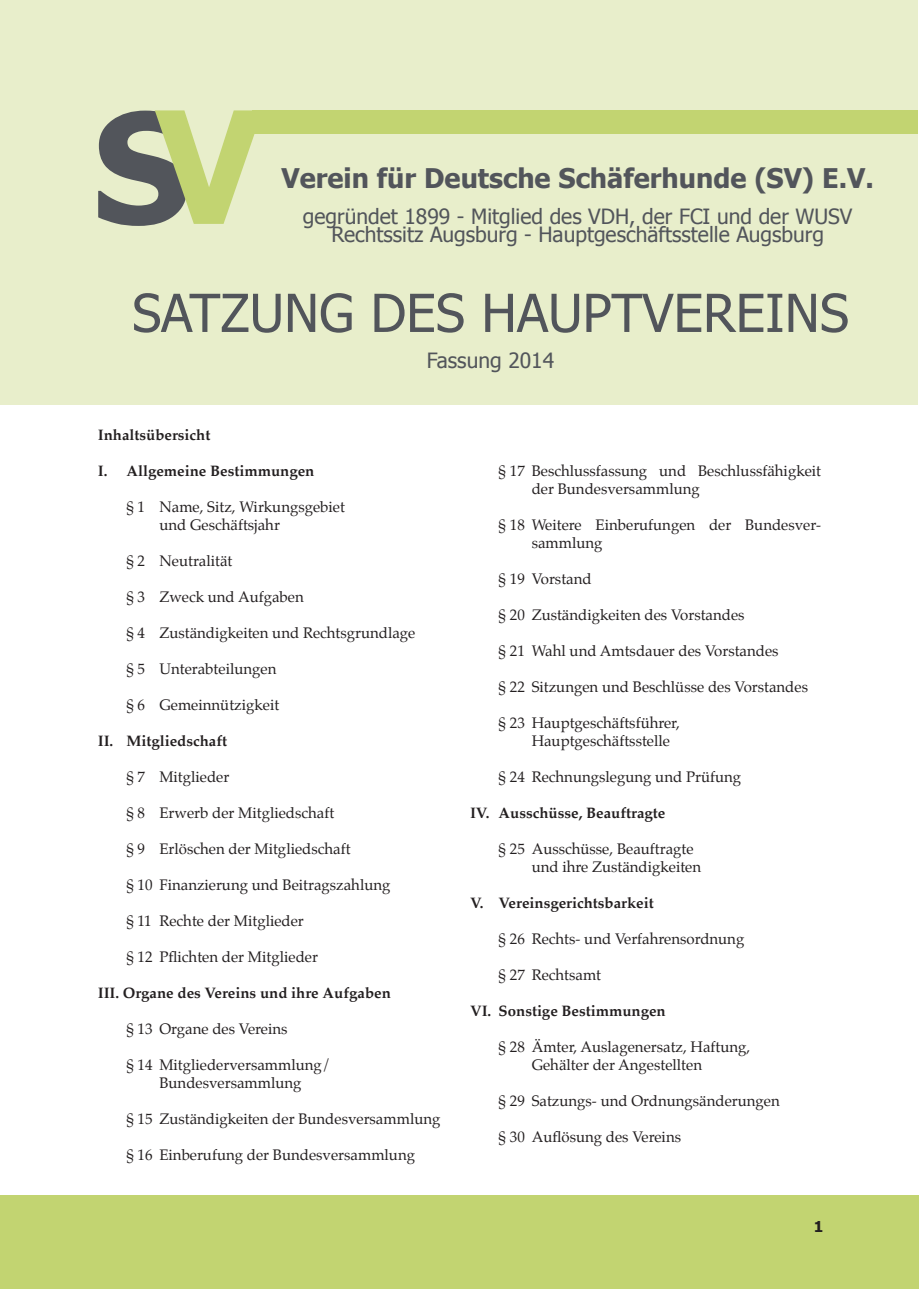
<style>
.page{position:relative;width:919px;height:1289px;background:#fff}
.page>*{position:absolute;margin:0;border:0;box-sizing:border-box;transform-origin:0 0}
.t1{font:700 153px "Tahoma";color:#52555b}
.t2{font:52.5px "Tahoma";color:#52555b}
.t3{font:700 27px "Tahoma";color:#52555b}
.t4{font:21px/18px "Tahoma";color:#52555b;text-align:center}
.t5{font:15px/18px "Palatino";color:#231f20}
.t6{font:700 15px "Palatino";color:#231f20}
.t7{font:700 15px "Tahoma";color:#231f20}
.s1{font-size:156px;color:#c2d471}
</style>
<div class="page">
<div style="left:0;top:0;width:917px;height:404px;background:#e8eecb"></div>
<div style="left:0;top:1195px;width:918px;height:93px;background:#c2d471"></div>
<div style="left:253px;top:110px;width:664px;height:24px;background:#c2d471"></div>
<h1 class="t1" style="left:93px;top:61px;width:170px">S<span class="s1">V</span></h1>
<h3 class="t3" style="left:281px;top:159px;width:594px">Verein für Deutsche Schäferhunde (SV) E.V.</h3>
<h3 class="t4" style="left:303px;top:206px;width:551px">gegründet 1899 - Mitglied des VDH, der FCI und der WUSV<br>Rechtssitz Augsburg - Hauptgeschäftsstelle Augsburg</h3>
<h2 class="t2" style="left:132px;top:278px;width:718px">SATZUNG DES HAUPTVEREINS</h2>
<h3 class="t4" style="left:427px;top:350px;width:129px">Fassung 2014</h3>
<p class="t6" style="left:98px;top:422px;width:114px">Inhaltsübersicht</p>
<p class="t6" style="left:98px;top:458px;width:218px">I. Allgemeine Bestimmungen</p>
<p class="t5" style="left:159px;top:498px;width:187px;text-indent:-33px">§ 1 Name, Sitz, Wirkungsgebiet und Geschäftsjahr</p>
<p class="t5" style="left:126px;top:552px;width:108px">§ 2 Neutralität</p>
<p class="t5" style="left:126px;top:588px;width:179px">§ 3 Zweck und Aufgaben</p>
<p class="t5" style="left:126px;top:624px;width:290px">§ 4 Zuständigkeiten und Rechtsgrundlage</p>
<p class="t5" style="left:126px;top:660px;width:152px">§ 5 Unterabteilungen</p>
<p class="t5" style="left:126px;top:696px;width:154px">§ 6 Gemeinnützigkeit</p>
<p class="t6" style="left:98px;top:728px;width:131px">II. Mitgliedschaft</p>
<p class="t5" style="left:126px;top:768px;width:104px">§ 7 Mitglieder</p>
<p class="t5" style="left:126px;top:804px;width:209px">§ 8 Erwerb der Mitgliedschaft</p>
<p class="t5" style="left:126px;top:840px;width:226px">§ 9 Erlöschen der Mitgliedschaft</p>
<p class="t5" style="left:126px;top:876px;width:266px">§ 10 Finanzierung und Beitragszahlung</p>
<p class="t5" style="left:126px;top:912px;width:179px">§ 11 Rechte der Mitglieder</p>
<p class="t5" style="left:126px;top:948px;width:193px">§ 12 Pflichten der Mitglieder</p>
<p class="t6" style="left:98px;top:980px;width:294px">III. Organe des Vereins und ihre Aufgaben</p>
<p class="t5" style="left:126px;top:1020px;width:163px">§ 13 Organe des Vereins</p>
<p class="t5" style="left:126px;top:1056px;width:206px;text-align:center">§ 14 Mitgliederversammlung/<br>Bundesversammlung</p>
<p class="t5" style="left:126px;top:1110px;width:315px">§ 15 Zuständigkeiten der Bundesversammlung</p>
<p class="t5" style="left:126px;top:1146px;width:290px">§ 16 Einberufung der Bundesversammlung</p>
<p class="t5" style="left:531px;top:462px;width:291px;text-indent:-33px">§ 17 Beschlussfassung und Beschlussfähigkeit der Bundesversammlung</p>
<p class="t5" style="left:531px;top:516px;width:291px;text-indent:-33px">§ 18 Weitere Einberufungen der Bundesver&shy;sammlung</p>
<p class="t5" style="left:498px;top:570px;width:94px">§ 19 Vorstand</p>
<p class="t5" style="left:498px;top:606px;width:247px">§ 20 Zuständigkeiten des Vorstandes</p>
<p class="t5" style="left:498px;top:642px;width:281px">§ 21 Wahl und Amtsdauer des Vorstandes</p>
<p class="t5" style="left:498px;top:678px;width:311px">§ 22 Sitzungen und Beschlüsse des Vorstandes</p>
<p class="t5" style="left:531px;top:714px;width:150px;text-indent:-33px">§ 23 Hauptgeschäftsführer,<br>Hauptgeschäftsstelle</p>
<p class="t5" style="left:498px;top:768px;width:244px">§ 24 Rechnungslegung und Prüfung</p>
<p class="t6" style="left:470px;top:800px;width:197px">IV. Ausschüsse, Beauftragte</p>
<p class="t5" style="left:531px;top:840px;width:171px;text-indent:-33px">§ 25 Ausschüsse, Beauftragte und ihre Zuständigkeiten</p>
<p class="t6" style="left:470px;top:890px;width:185px">V. Vereinsgerichtsbarkeit</p>
<p class="t5" style="left:498px;top:930px;width:247px">§ 26 Rechts- und Verfahrensordnung</p>
<p class="t5" style="left:498px;top:966px;width:104px">§ 27 Rechtsamt</p>
<p class="t6" style="left:470px;top:998px;width:197px">VI. Sonstige Bestimmungen</p>
<p class="t5" style="left:531px;top:1038px;width:220px;text-indent:-33px">§ 28 Ämter, Auslagenersatz, Haftung,<br>Gehälter der Angestellten</p>
<p class="t5" style="left:498px;top:1092px;width:282px">§ 29 Satzungs- und Ordnungsänderungen</p>
<p class="t5" style="left:498px;top:1128px;width:184px">§ 30 Auflösung des Vereins</p>
<p class="t7" style="left:813px;top:1216px;width:11px">1</p>
</div>
